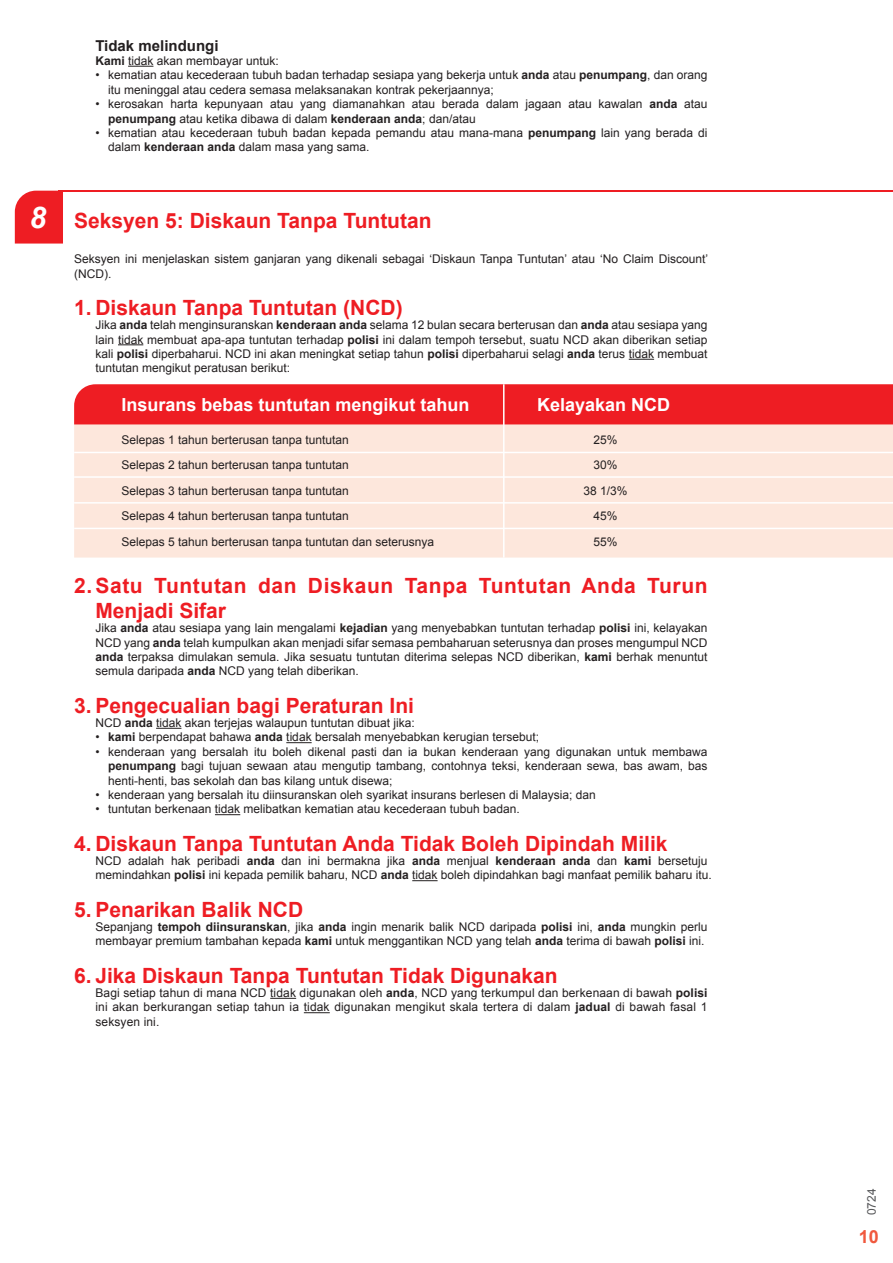
<style>
.page{position:relative;width:893px;height:1263px;background:#fff}
.page>*{position:absolute;margin:0;border:0;box-sizing:border-box;transform-origin:0 0}
.t1{font:700 21px "Arial";color:#ee1d23}
.t2{font:700 21px/25.2px "Arial";letter-spacing:.03em;color:#ee1d23}
.t3{font:700 18px "Arial";color:#fff}
.t4{font:700 18px "Arial";color:#f0593e}
.t5{font:700 15px "Arial";color:#231f20}
.t6{font:12px/14.4px "Arial";color:#231f20}
.t7{font:12px "Arial";color:#57585a}
.s1{font-weight:700}
.s2{font-style:italic;font-size:29.85px;color:#fff}
</style>
<div class="page">
<svg style="left:118px;top:344px;width:25px;height:1px"></svg>
<svg style="left:629px;top:359px;width:25px;height:1px"></svg>
<svg style="left:156px;top:728px;width:25px;height:1px"></svg>
<svg style="left:286px;top:742px;width:26px;height:1px"></svg>
<svg style="left:215px;top:814px;width:25px;height:1px"></svg>
<svg style="left:412px;top:880px;width:26px;height:1px"></svg>
<svg style="left:270px;top:998px;width:26px;height:1px"></svg>
<svg style="left:304px;top:1012px;width:26px;height:1px"></svg>
<div style="left:15px;top:191px;width:48px;height:53px;background:#ee1d23"></div>
<hr style="left:59px;top:191px;width:834px;height:1px;background:#ee1d23">
<svg style="left:128px;top:66px;width:25px;height:1px"></svg>
<div style="left:74px;top:424px;width:819px;height:134px;background:#fde7dc"></div>
<div style="left:74px;top:384px;width:819px;height:40px;background:#ee1d23"></div>
<hr style="left:503px;top:384px;width:1px;height:174px;background:#fff">
<hr style="left:74px;top:452px;width:819px;height:1px;background:#fff">
<hr style="left:74px;top:476px;width:819px;height:2px;background:#fff">
<hr style="left:74px;top:502px;width:819px;height:2px;background:#fff">
<hr style="left:74px;top:528px;width:819px;height:1px;background:#fff">
<p class="t5" style="left:95px;top:35px;width:125px">Tidak melindungi</p>
<p class="t6" style="left:95px;top:54px;width:185px"><span class="s1">Kami</span> tidak akan membayar untuk:</p>
<p class="t6" style="left:108px;top:68px;width:601px;text-indent:-13px">• kematian atau kecederaan tubuh badan terhadap sesiapa yang bekerja untuk <span class="s1">anda</span> atau <span class="s1">penumpang</span>, dan orang itu meninggal atau cedera semasa melaksanakan kontrak pekerjaannya;</p>
<p class="t6" style="left:108px;top:97px;width:601px;text-indent:-13px">• kerosakan harta kepunyaan atau yang diamanahkan atau berada dalam jagaan atau kawalan <span class="s1">anda</span> atau <span class="s1">penumpang</span> atau ketika dibawa di dalam <span class="s1">kenderaan anda</span>; dan/atau</p>
<p class="t6" style="left:108px;top:126px;width:601px;text-indent:-13px">• kematian atau kecederaan tubuh badan kepada pemandu atau mana-mana <span class="s1">penumpang</span> lain yang berada di dalam <span class="s1">kenderaan anda</span> dalam masa yang sama.</p>
<h1 class="t1" style="left:29px;top:207px;width:404px"><span class="s2">8</span> Seksyen 5: Diskaun Tanpa Tuntutan</h1>
<p class="t6" style="left:74px;top:252px;width:635px">Seksyen ini menjelaskan sistem ganjaran yang dikenali sebagai ‘Diskaun Tanpa Tuntutan’ atau ‘No Claim Discount’ (NCD).</p>
<h1 class="t1" style="left:74px;top:294px;width:330px">1. Diskaun Tanpa Tuntutan (NCD)</h1>
<p class="t6" style="left:95px;top:318px;width:614px;text-align:justify">Jika <span class="s1">anda</span> telah menginsuranskan <span class="s1">kenderaan anda</span> selama 12 bulan secara berterusan dan <span class="s1">anda</span> atau sesiapa yang lain tidak membuat apa-apa tuntutan terhadap <span class="s1">polisi</span> ini dalam tempoh tersebut, suatu NCD akan diberikan setiap kali <span class="s1">polisi</span> diperbaharui. NCD ini akan meningkat setiap tahun <span class="s1">polisi</span> diperbaharui selagi <span class="s1">anda</span> terus tidak membuat tuntutan mengikut peratusan berikut:</p>
<h2 class="t3" style="left:121px;top:392px;width:350px">Insurans bebas tuntutan mengikut tahun</h2>
<h2 class="t3" style="left:537px;top:392px;width:135px">Kelayakan NCD</h2>
<p class="t6" style="left:121px;top:427px;width:314px;line-height:25.5px">Selepas 1 tahun berterusan tanpa tuntutan<br>Selepas 2 tahun berterusan tanpa tuntutan<br>Selepas 3 tahun berterusan tanpa tuntutan<br>Selepas 4 tahun berterusan tanpa tuntutan<br>Selepas 5 tahun berterusan tanpa tuntutan dan seterusnya</p>
<p class="t6" style="left:583px;top:427px;width:46px;line-height:25.5px;text-align:center">25%<br>30%<br>38 1/3%<br>45%<br>55%</p>
<h1 class="t2" style="left:95px;top:573px;width:614px;text-indent:-21px">2. Satu Tuntutan dan Diskaun Tanpa Tuntutan Anda Turun<br>Menjadi Sifar</h1>
<p class="t6" style="left:95px;top:621px;width:614px;text-align:justify">Jika <span class="s1">anda</span> atau sesiapa yang lain mengalami <span class="s1">kejadian</span> yang menyebabkan tuntutan terhadap <span class="s1">polisi</span> ini, kelayakan NCD yang <span class="s1">anda</span> telah kumpulkan akan menjadi sifar semasa pembaharuan seterusnya dan proses mengumpul NCD <span class="s1">anda</span> terpaksa dimulakan semula. Jika sesuatu tuntutan diterima selepas NCD diberikan, <span class="s1">kami</span> berhak menuntut semula daripada <span class="s1">anda</span> NCD yang telah diberikan.</p>
<h1 class="t1" style="left:74px;top:691px;width:341px">3. Pengecualian bagi Peraturan Ini</h1>
<p class="t6" style="left:95px;top:716px;width:321px">NCD <span class="s1">anda</span> tidak akan terjejas walaupun tuntutan dibuat jika:</p>
<p class="t6" style="left:95px;top:730px;width:445px">• <span class="s1">kami</span> berpendapat bahawa <span class="s1">anda</span> tidak bersalah menyebabkan kerugian tersebut;</p>
<p class="t6" style="left:108px;top:744px;width:601px;text-align:justify;text-indent:-13px">• kenderaan yang bersalah itu boleh dikenal pasti dan ia bukan kenderaan yang digunakan untuk membawa <span class="s1">penumpang</span> bagi tujuan sewaan atau mengutip tambang, contohnya teksi, kenderaan sewa, bas awam, bas henti-henti, bas sekolah dan bas kilang untuk disewa;</p>
<p class="t6" style="left:95px;top:788px;width:502px">• kenderaan yang bersalah itu diinsuranskan oleh syarikat insurans berlesen di Malaysia; dan</p>
<p class="t6" style="left:95px;top:802px;width:426px">• tuntutan berkenaan tidak melibatkan kematian atau kecederaan tubuh badan.</p>
<h1 class="t1" style="left:74px;top:829px;width:595px">4. Diskaun Tanpa Tuntutan Anda Tidak Boleh Dipindah Milik</h1>
<p class="t6" style="left:95px;top:854px;width:618px">NCD adalah hak peribadi <span class="s1">anda</span> dan ini bermakna jika <span class="s1">anda</span> menjual <span class="s1">kenderaan anda</span> dan <span class="s1">kami</span> bersetuju memindahkan <span class="s1">polisi</span> ini kepada pemilik baharu, NCD <span class="s1">anda</span> tidak boleh dipindahkan bagi manfaat pemilik baharu itu.</p>
<h1 class="t1" style="left:74px;top:895px;width:230px">5. Penarikan Balik NCD</h1>
<p class="t6" style="left:95px;top:920px;width:614px">Sepanjang <span class="s1">tempoh diinsuranskan</span>, jika <span class="s1">anda</span> ingin menarik balik NCD daripada <span class="s1">polisi</span> ini, <span class="s1">anda</span> mungkin perlu membayar premium tambahan kepada <span class="s1">kami</span> untuk menggantikan NCD yang telah <span class="s1">anda</span> terima di bawah <span class="s1">polisi</span> ini.</p>
<h1 class="t1" style="left:74px;top:961px;width:485px">6. Jika Diskaun Tanpa Tuntutan Tidak Digunakan</h1>
<p class="t6" style="left:95px;top:986px;width:614px;text-align:justify">Bagi setiap tahun di mana NCD tidak digunakan oleh <span class="s1">anda</span>, NCD yang terkumpul dan berkenaan di bawah <span class="s1">polisi </span>ini akan berkurangan setiap tahun ia tidak digunakan mengikut skala tertera di dalam <span class="s1">jadual</span> di bawah fasal 1 seksyen ini.</p>
<p class="t7" style="left:864px;top:1215px;width:28px;rotate:-90deg">0724</p>
<h2 class="t4" style="left:859px;top:1225px;width:22px">10</h2>
</div>
